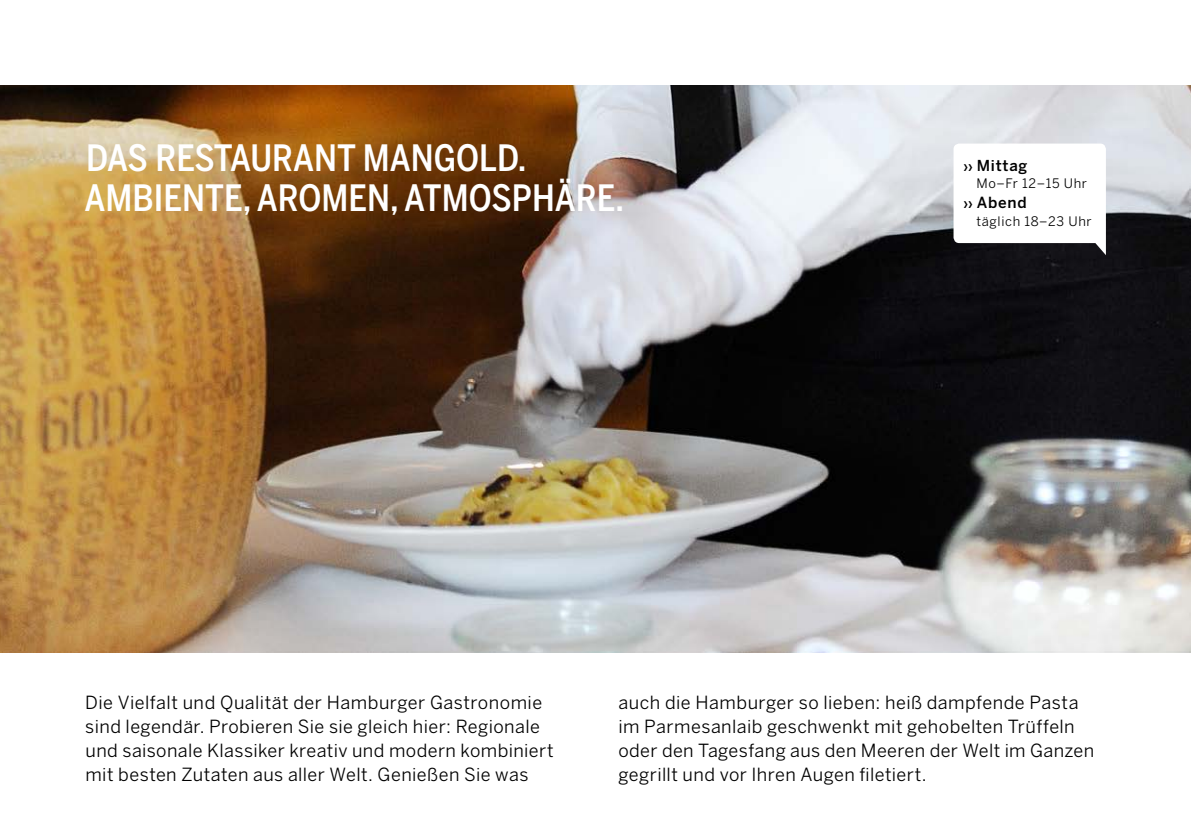
<style>
.page{position:relative;width:1191px;height:840px;background:#fff}
.page>*{position:absolute;margin:0;border:0;box-sizing:border-box;transform-origin:0 0}
.t1{font:500 condensed 36px/40px "Benton Sans";color:#fff}
.t2{font:18px/24px "Benton Sans";letter-spacing:.025em;color:#000}
.t3{font:500 15.2px "Benton Sans";letter-spacing:.05em;color:#000}
.t4{font:500 15px "Benton Sans";letter-spacing:.05em;color:#000}
.t5{font:13px "Benton Sans";letter-spacing:.05em;color:#000}
.s1{font-size:12.8px}
</style>
<div class="page">
<img style="left:0;top:85px;width:1191px;height:567px">
<svg style="left:953px;top:143px;width:153px;height:112px"></svg>
<h1 class="t1" style="left:85px;top:137px;width:541px">DAS RESTAURANT MANGOLD.<br>AMBIENTE, AROMEN, ATMOSPHÄRE.</h1>
<p class="t4" style="left:963px;top:156px;width:65px"><span class="s1">››</span> Mittag</p>
<p class="t5" style="left:976px;top:176px;width:112px">Mo–Fr 12–15 Uhr</p>
<p class="t3" style="left:963px;top:194px;width:65px"><span class="s1">››</span> Abend</p>
<p class="t5" style="left:976px;top:213px;width:117px">täglich 18–23 Uhr</p>
<p class="t2" style="left:85px;top:690px;width:470px">Die Vielfalt und Qualität der Hamburger Gastronomie sind legendär. Probieren Sie sie gleich hier: Regionale und saisonale Klassiker kreativ und modern kombiniert mit besten Zutaten aus aller Welt. Genießen Sie was</p>
<p class="t2" style="left:618px;top:690px;width:477px">auch die Hamburger so lieben: heiß dampfende Pasta im Parmesanlaib geschwenkt mit gehobelten Trüffeln oder den Tagesfang aus den Meeren der Welt im Ganzen gegrillt und vor Ihren Augen filetiert.</p>
</div>
